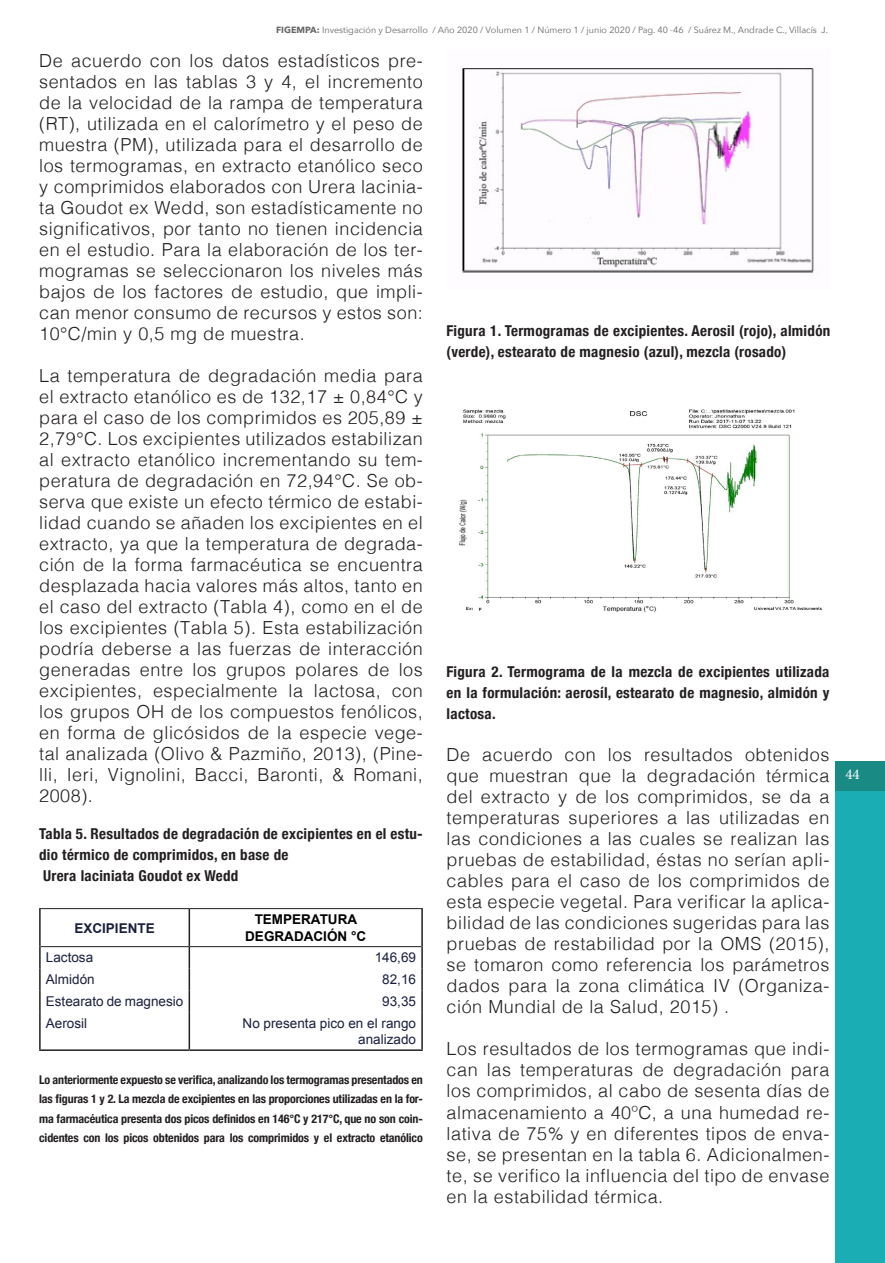
<style>
.page{position:relative;width:885px;height:1263px;background:#fff}
.page>*{position:absolute;margin:0;border:0;box-sizing:border-box;transform-origin:0 0}
.t1{font:300 18px/21px "Helvetica";letter-spacing:.03em;color:#231f20;text-align:justify}
.t2{font:700 condensed 15px/21px "Helvetica Neue";letter-spacing:.02em;color:#231f20}
.t3{font:15px "Minion Pro";color:#fff}
.t4{font:13.5px/16.2px "Arial";color:#1a203d;text-align:right}
.t5{font:700 13.5px/16.2px "Arial";color:#000;text-align:center}
.t6{font:700 13.5px "Arial";color:#1a203d}
.t7{font:700 condensed 12px/19.5px "Helvetica Neue";letter-spacing:-.01em;color:#231f20;text-align:justify}
.t8{font:9px "Avenir Next";color:#67676a}
.s1{font-weight:700}
</style>
<div class="page">
<div style="left:835px;top:761px;width:49px;height:30px;background:#1a8a85"></div>
<div style="left:835px;top:791px;width:49px;height:472px;background:#1aadb4"></div>
<hr style="left:39px;top:909px;width:2px;height:38px;background:#231f20">
<hr style="left:188px;top:909px;width:2px;height:37px;background:#231f20">
<hr style="left:421px;top:909px;width:2px;height:38px;background:#231f20">
<hr style="left:39px;top:947px;width:2px;height:21px;background:#231f20">
<hr style="left:188px;top:947px;width:2px;height:21px;background:#231f20">
<hr style="left:421px;top:947px;width:2px;height:21px;background:#231f20">
<hr style="left:39px;top:968px;width:2px;height:22px;background:#231f20">
<hr style="left:188px;top:968px;width:2px;height:22px;background:#231f20">
<hr style="left:421px;top:968px;width:2px;height:22px;background:#231f20">
<hr style="left:39px;top:990px;width:2px;height:22px;background:#231f20">
<hr style="left:188px;top:990px;width:2px;height:22px;background:#231f20">
<hr style="left:421px;top:990px;width:2px;height:22px;background:#231f20">
<hr style="left:39px;top:1012px;width:2px;height:37px;background:#231f20">
<hr style="left:188px;top:1012px;width:2px;height:37px;background:#231f20">
<hr style="left:421px;top:1012px;width:2px;height:37px;background:#231f20">
<hr style="left:39px;top:1049px;width:150px;height:2px;background:#231f20">
<hr style="left:189px;top:1049px;width:234px;height:2px;background:#231f20">
<hr style="left:39px;top:908px;width:150px;height:1px;background:#231f20">
<hr style="left:189px;top:908px;width:234px;height:1px;background:#231f20">
<hr style="left:41px;top:946px;width:148px;height:1px;background:#231f20">
<hr style="left:189px;top:946px;width:232px;height:1px;background:#231f20">
<img style="left:462px;top:68px;width:352px;height:205px">
<img style="left:459px;top:409px;width:363px;height:203px">
<p class="t8" style="left:276px;top:23px;width:553px"><span class="s1">FIGEMPA:</span> Investigación y Desarrollo / Año 2020 / Volumen 1 / Número 1 / junio 2020 / Pag. 40 -46 / Suárez M., Andrade C., Villacís J.</p>
<p class="t1" style="left:39px;top:49px;width:385px">De acuerdo con los datos estadísticos pre&shy;sentados en las tablas 3 y 4, el incremento de la velocidad de la rampa de temperatura (RT), utilizada en el calorímetro y el peso de muestra (PM), utilizada para el desarrollo de los termogramas, en extracto etanólico seco y comprimidos elaborados con Urera lacinia&shy;ta Goudot ex Wedd, son estadísticamente no significativos, por tanto no tienen incidencia en el estudio. Para la elaboración de los ter&shy;mogramas se seleccionaron los niveles más bajos de los factores de estudio, que impli&shy;can menor consumo de recursos y estos son:<br>10°C/min y 0,5 mg de muestra.</p>
<p class="t1" style="left:39px;top:364px;width:385px">La temperatura de degradación media para el extracto etanólico es de 132,17 ± 0,84°C y para el caso de los comprimidos es 205,89 ± 2,79°C. Los excipientes utilizados estabilizan al extracto etanólico incrementando su tem&shy;peratura de degradación en 72,94°C. Se ob&shy;serva que existe un efecto térmico de estabi&shy;lidad cuando se añaden los excipientes en el extracto, ya que la temperatura de degrada&shy;ción de la forma farmacéutica se encuentra desplazada hacia valores más altos, tanto en el caso del extracto (Tabla 4), como en el de los excipientes (Tabla 5). Esta estabilización podría deberse a las fuerzas de interacción generadas entre los grupos polares de los excipientes, especialmente la lactosa, con los grupos OH de los compuestos fenólicos, en forma de glicósidos de la especie vege&shy;tal analizada (Olivo &amp; Pazmiño, 2013), (Pine&shy;lli, Ieri, Vignolini, Bacci, Baronti, &amp; Romani, 2008).</p>
<p class="t2" style="left:39px;top:822px;width:385px">Tabla 5. Resultados de degradación de excipientes en el estu&shy;dio térmico de comprimidos, en base de<br>Urera laciniata Goudot ex Wedd</p>
<p class="t6" style="left:74px;top:919px;width:82px">EXCIPIENTE</p>
<p class="t5" style="left:245px;top:912px;width:122px">TEMPERATURA<br>DEGRADACIÓN °C</p>
<p class="t4" style="left:46px;top:950px;width:49px">Lactosa</p>
<p class="t4" style="left:375px;top:950px;width:43px">146,69</p>
<p class="t4" style="left:46px;top:971px;width:50px">Almidón</p>
<p class="t4" style="left:382px;top:971px;width:35px">82,16</p>
<p class="t4" style="left:46px;top:993px;width:139px">Estearato de magnesio</p>
<p class="t4" style="left:382px;top:993px;width:35px">93,35</p>
<p class="t4" style="left:46px;top:1015px;width:43px">Aerosil</p>
<p class="t4" style="left:242px;top:1015px;width:175px">No presenta pico en el rango analizado</p>
<p class="t7" style="left:39px;top:1069px;width:385px">Lo anteriormente expuesto se verifica, analizando los termogramas presentados en las figuras 1 y 2. La mezcla de excipientes en las proporciones utilizadas en la for&shy;ma farmacéutica presenta dos picos definidos en 146°C y 217°C, que no son coin&shy;cidentes con los picos obtenidos para los comprimidos y el extracto etanólico</p>
<p class="t2" style="left:446px;top:319px;width:385px">Figura 1. Termogramas de excipientes. Aerosil (rojo), almidón (verde), estearato de magnesio (azul), mezcla (rosado)</p>
<p class="t2" style="left:446px;top:660px;width:384px;text-align:justify">Figura 2. Termograma de la mezcla de excipientes utilizada en la formulación: aerosíl, estearato de magnesio, almidón y lactosa.</p>
<p class="t1" style="left:446px;top:743px;width:384px">De acuerdo con los resultados obtenidos que muestran que la degradación térmica del extracto y de los comprimidos, se da a temperaturas superiores a las utilizadas en las condiciones a las cuales se realizan las pruebas de estabilidad, éstas no serían apli&shy;cables para el caso de los comprimidos de esta especie vegetal. Para verificar la aplica&shy;bilidad de las condiciones sugeridas para las pruebas de restabilidad por la OMS (2015), se tomaron como referencia los parámetros dados para la zona climática IV (Organiza&shy;ción Mundial de la Salud, 2015) .</p>
<p class="t1" style="left:446px;top:1037px;width:384px">Los resultados de los termogramas que indi&shy;can las temperaturas de degradación para los comprimidos, al cabo de sesenta días de almacenamiento a 40ºC, a una humedad re&shy;lativa de 75% y en diferentes tipos de enva&shy;se, se presentan en la tabla 6. Adicionalmen&shy;te, se verifico la influencia del tipo de envase en la estabilidad térmica.</p>
<p class="t3" style="left:845px;top:764px;width:16px">44</p>
</div>
